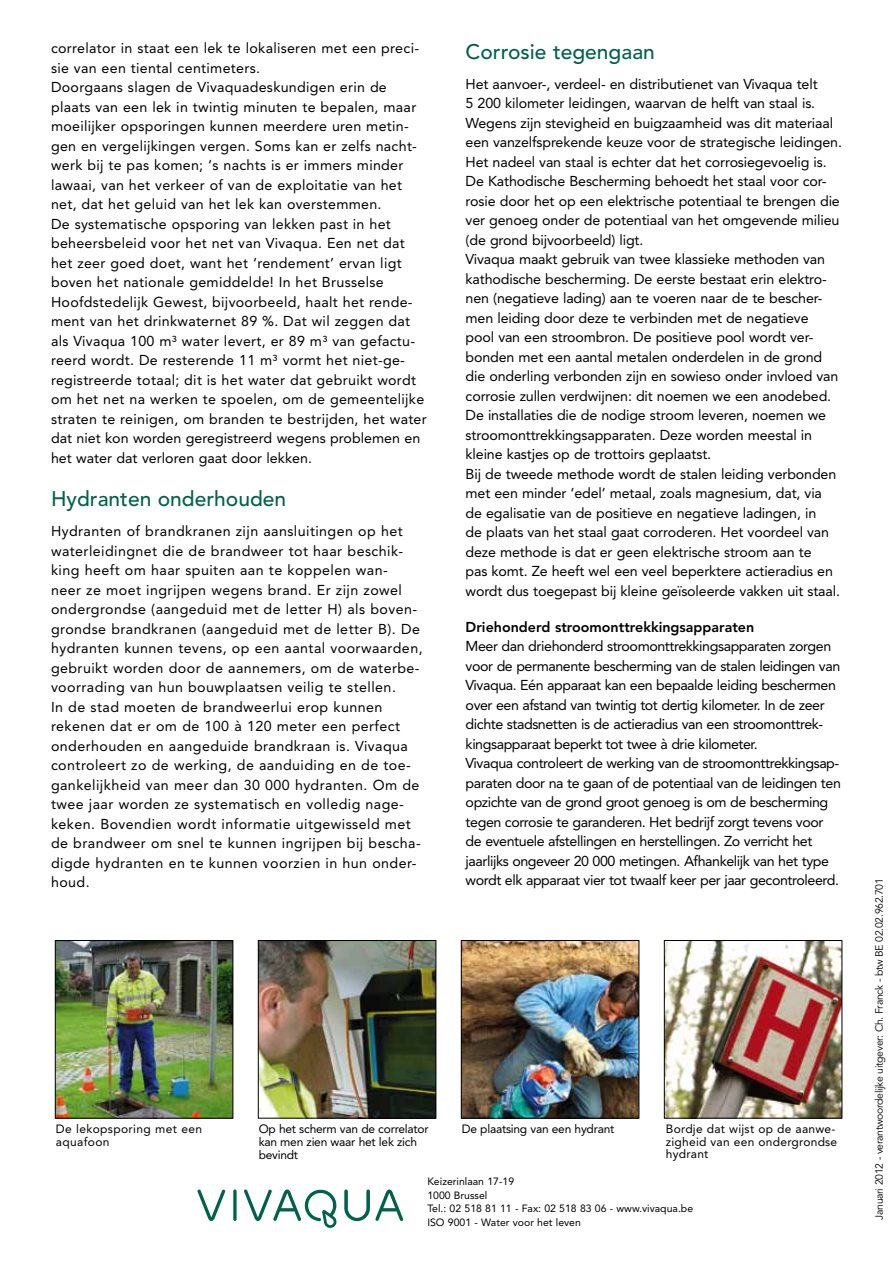
<style>
.page{position:relative;width:893px;height:1263px;background:#fff}
.page>*{position:absolute;margin:0;border:0;box-sizing:border-box;transform-origin:0 0}
.t1{font:500 21px "Avenir LT";color:#00624b}
.t2{font:14.25px/19.5px "Avenir LT";letter-spacing:-.01em;color:#000}
.t3{font:14.25px/19.5px "Avenir LT";letter-spacing:.02em;color:#000}
.t4{font:14.25px/19.5px "Avenir LT";letter-spacing:.03em;color:#000}
.t5{font:14.25px/19.5px "Avenir LT";letter-spacing:-.03em;color:#000}
.t6{font:800 14.25px "Avenir LT";color:#000}
.t7{font:12px/12.8px "Avenir LT";letter-spacing:-.02em;color:#000}
.t8{font:12px/12.8px "Avenir LT";letter-spacing:.02em;color:#000}
.t9{font:12px/12.8px "Avenir LT";letter-spacing:.03em;color:#000}
.t10{font:10.5px/13.5px "Avenir LT";color:#000}
.t11{font:10.5px "Avenir LT";letter-spacing:-.03em;color:#000}
</style>
<div class="page">
<img style="left:57px;top:942px;width:174px;height:174px">
<div style="left:55px;top:940px;width:178px;height:178px;border:1px solid #000"></div>
<img style="left:260px;top:942px;width:174px;height:174px">
<div style="left:258px;top:940px;width:178px;height:178px;border:1px solid #000"></div>
<img style="left:463px;top:942px;width:174px;height:174px">
<div style="left:461px;top:940px;width:178px;height:178px;border:1px solid #000"></div>
<img style="left:666px;top:942px;width:174px;height:174px">
<div style="left:664px;top:940px;width:178px;height:178px;border:1px solid #000"></div>
<svg style="left:197px;top:1189px;width:28px;height:32px"></svg>
<svg style="left:233px;top:1189px;width:4px;height:32px"></svg>
<svg style="left:344px;top:1189px;width:59px;height:32px"></svg>
<svg style="left:244px;top:1189px;width:92px;height:39px"></svg>
<p class="t3" style="left:51px;top:39px;width:377px">correlator in staat een lek te lokaliseren met een preci&shy;sie van een tiental centimeters.<br>Doorgaans slagen de Vivaquadeskundigen erin de plaats van een lek in twintig minuten te bepalen, maar moeilijker opsporingen kunnen meerdere uren metin&shy;gen en vergelijkingen vergen. Soms kan er zelfs nacht&shy;werk bij te pas komen; ‘s nachts is er immers minder lawaai, van het verkeer of van de exploitatie van het net, dat het geluid van het lek kan overstemmen.<br>De systematische opsporing van lekken past in het beheersbeleid voor het net van Vivaqua. Een net dat het zeer goed doet, want het ‘rendement’ ervan ligt boven het nationale gemiddelde! In het Brusselse Hoofdstedelijk Gewest, bijvoorbeeld, haalt het rende&shy;ment van het drinkwaternet 89 %. Dat wil zeggen dat als Vivaqua 100 m³ water levert, er 89 m³ van gefactu&shy;reerd wordt. De resterende 11 m³ vormt het niet-ge&shy;registreerde totaal; dit is het water dat gebruikt wordt om het net na werken te spoelen, om de gemeentelijke straten te reinigen, om branden te bestrijden, het water dat niet kon worden geregistreerd wegens problemen en het water dat verloren gaat door lekken.</p>
<h1 class="t1" style="left:51px;top:487px;width:237px">Hydranten onderhouden</h1>
<p class="t4" style="left:51px;top:522px;width:373px">Hydranten of brandkranen zijn aansluitingen op het waterleidingnet die de brandweer tot haar beschik&shy;king heeft om haar spuiten aan te koppelen wan-<br>neer ze moet ingrijpen wegens brand. Er zijn zowel ondergrondse (aangeduid met de letter H) als boven&shy;grondse brandkranen (aangeduid met de letter B). De hydranten kunnen tevens, op een aantal voorwaarden, gebruikt worden door de aannemers, om de waterbe&shy;voorrading van hun bouwplaatsen veilig te stellen.<br>In de stad moeten de brandweerlui erop kunnen rekenen dat er om de 100 à 120 meter een perfect onderhouden en aangeduide brandkraan is. Vivaqua controleert zo de werking, de aanduiding en de toe&shy;gankelijkheid van meer dan 30 000 hydranten. Om de twee jaar worden ze systematisch en volledig nage&shy;keken. Bovendien wordt informatie uitgewisseld met de brandweer om snel te kunnen ingrijpen bij bescha&shy;digde hydranten en te kunnen voorzien in hun onder&shy;houd.</p>
<h1 class="t1" style="left:466px;top:39px;width:191px">Corrosie tegengaan</h1>
<p class="t2" style="left:466px;top:74px;width:378px">Het aanvoer-, verdeel- en distributienet van Vivaqua telt<br>5 200 kilometer leidingen, waarvan de helft van staal is.<br>Wegens zijn stevigheid en buigzaamheid was dit materiaal een vanzelfsprekende keuze voor de strategische leidingen.<br>Het nadeel van staal is echter dat het corrosiegevoelig is.<br>De Kathodische Bescherming behoedt het staal voor cor&shy;rosie door het op een elektrische potentiaal te brengen die ver genoeg onder de potentiaal van het omgevende milieu (de grond bijvoorbeeld) ligt.<br>Vivaqua maakt gebruik van twee klassieke methoden van kathodische bescherming. De eerste bestaat erin elektro&shy;nen (negatieve lading) aan te voeren naar de te bescher&shy;men leiding door deze te verbinden met de negatieve<br>pool van een stroombron. De positieve pool wordt ver&shy;bonden met een aantal metalen onderdelen in de grond die onderling verbonden zijn en sowieso onder invloed van corrosie zullen verdwijnen: dit noemen we een anodebed.<br>De installaties die de nodige stroom leveren, noemen we stroomonttrekkingsapparaten. Deze worden meestal in kleine kastjes op de trottoirs geplaatst.<br>Bij de tweede methode wordt de stalen leiding verbonden met een minder ‘edel’ metaal, zoals magnesium, dat, via de egalisatie van de positieve en negatieve ladingen, in<br>de plaats van het staal gaat corroderen. Het voordeel van deze methode is dat er geen elektrische stroom aan te<br>pas komt. Ze heeft wel een veel beperktere actieradius en wordt dus toegepast bij kleine geïsoleerde vakken uit staal.</p>
<p class="t6" style="left:466px;top:618px;width:290px">Driehonderd stroomonttrekkingsapparaten</p>
<p class="t5" style="left:466px;top:636px;width:377px">Meer dan driehonderd stroomonttrekkingsapparaten zorgen voor de permanente bescherming van de stalen leidingen van Vivaqua. Eén apparaat kan een bepaalde leiding beschermen over een afstand van twintig tot dertig kilometer. In de zeer dichte stadsnetten is de actieradius van een stroomonttrek&shy;kingsapparaat beperkt tot twee à drie kilometer.<br>Vivaqua controleert de werking van de stroomonttrekkingsap&shy;paraten door na te gaan of de potentiaal van de leidingen ten opzichte van de grond groot genoeg is om de bescherming tegen corrosie te garanderen. Het bedrijf zorgt tevens voor de eventuele afstellingen en herstellingen. Zo verricht het jaarlijks ongeveer 20 000 metingen. Afhankelijk van het type wordt elk apparaat vier tot twaalf keer per jaar gecontroleerd.</p>
<p class="t9" style="left:56px;top:1122px;width:148px">De lekopsporing met een aquafoon</p>
<p class="t7" style="left:259px;top:1122px;width:171px">Op het scherm van de correlator kan men zien waar het lek zich bevindt</p>
<p class="t7" style="left:462px;top:1122px;width:154px">De plaatsing van een hydrant</p>
<p class="t8" style="left:666px;top:1122px;width:173px">Bordje dat wijst op de aanwe&shy;zigheid van een ondergrondse hydrant</p>
<p class="t10" style="left:427px;top:1175px;width:267px">Keizerinlaan 17-19<br>1000 Brussel<br>Tel.: 02 518 81 11 - Fax: 02 518 83 06 - www.vivaqua.be<br>ISO 9001 - Water voor het leven</p>
<p class="t11" style="left:873px;top:1220px;width:343px;rotate:-90deg">Januari 2012 - verantwoordelijke uitgever: Ch. Franck - btw BE 02.02.962.701</p>
</div>
